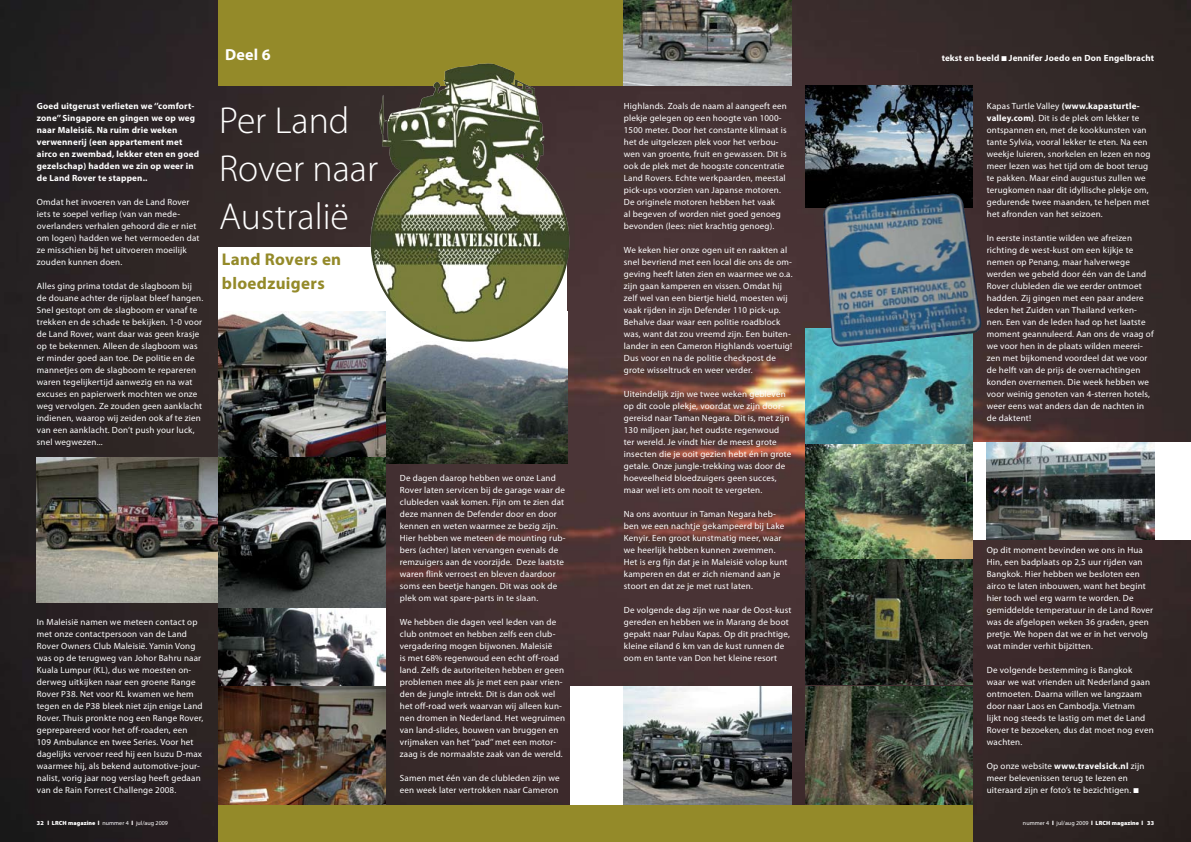
<style>
.page{position:relative;width:1191px;height:842px;background:#fff}
.page>*{position:absolute;margin:0;border:0;box-sizing:border-box;transform-origin:0 0}
.t1{font:300 37.7px/48px "Myriad Pro";color:#fff}
.t2{font:700 17px/24px "Myriad Pro";letter-spacing:.02em;color:#948a29}
.t3{font:700 16px "Myriad Pro";color:#fff}
.t4{font:9px/12px "Myriad Pro";letter-spacing:.02em;color:#fff}
.t5{font:700 9px/12px "Myriad Pro";letter-spacing:.02em;color:#fff}
.t6{font:6px "Myriad Pro";letter-spacing:.01em;color:#fff}
.s1{font-weight:700}
.s2{font-weight:900}
</style>
<div class="page">
<img style="left:0;top:0;width:1191px;height:842px">
<svg style="left:218px;top:248px;width:349px;height:64px"></svg>
<div style="left:952px;top:442px;width:239px;height:98px;background:#fff"></div>
<div style="left:570px;top:686px;width:62px;height:122px;background:#fff"></div>
<img style="left:386px;top:312px;width:181px;height:152px">
<div style="left:218px;top:0;width:557px;height:85px;background:#948a29"></div>
<img style="left:805px;top:444px;width:167px;height:115px">
<img style="left:805px;top:559px;width:167px;height:246px">
<img style="left:805px;top:328px;width:167px;height:116px">
<img style="left:218px;top:608px;width:168px;height:78px">
<img style="left:37px;top:458px;width:181px;height:145px">
<img style="left:624px;top:686px;width:167px;height:119px">
<img style="left:218px;top:686px;width:168px;height:119px">
<img style="left:805px;top:85px;width:167px;height:123px">
<img style="left:624px;top:0;width:167px;height:85px">
<img style="left:822px;top:194px;width:161px;height:154px">
<div style="left:218px;top:805px;width:754px;height:37px;background:#948a29"></div>
<img style="left:218px;top:312px;width:168px;height:146px">
<img style="left:218px;top:458px;width:168px;height:150px">
<img style="left:438px;top:63px;width:50px;height:30px">
<img style="left:986px;top:442px;width:168px;height:98px">
<p class="t5" style="left:37px;top:100px;width:164px">Goed uitgerust verlieten we ‘’comfort&shy;zone’’ Singapore en gingen we op weg naar Maleisië. Na ruim drie weken verwennerij (een appartement met airco en zwembad, lekker eten en goed gezelschap) hadden we zin op weer in de Land Rover te stappen..</p>
<p class="t4" style="left:37px;top:196px;width:164px">Omdat het invoeren van de Land Rover iets te soepel verliep (van van mede&shy;overlanders verhalen gehoord die er niet om logen) hadden we het vermoeden dat ze misschien bij het uitvoeren moeilijk zouden kunnen doen.</p>
<p class="t4" style="left:37px;top:280px;width:168px">Alles ging prima totdat de slagboom bij de douane achter de rijplaat bleef hangen.<br>Snel gestopt om de slagboom er vanaf te trekken en de schade te bekijken. 1-0 voor de Land Rover, want daar was geen krasje op te bekennen. Alleen de slagboom was er minder goed aan toe. De politie en de mannetjes om de slagboom te repareren waren tegelijkertijd aanwezig en na wat excuses en papierwerk mochten we onze weg vervolgen. Ze zouden geen aanklacht indienen, waarop wij zeiden ook af te zien van een aanklacht. Don’t push your luck, snel wegwezen...</p>
<h3 class="t3" style="left:225px;top:44px;width:47px">Deel 6</h3>
<h1 class="t1" style="left:219px;top:97px;width:161px">Per Land<br>Rover naar<br>Australië</h1>
<h2 class="t2" style="left:222px;top:247px;width:121px">Land Rovers en bloedzuigers</h2>
<p class="t4" style="left:37px;top:616px;width:168px">In Maleisië namen we meteen contact op met onze contactpersoon van de Land Rover Owners Club Maleisië. Yamin Vong was op de terugweg van Johor Bahru naar Kuala Lumpur (KL), dus we moesten on&shy;derweg uitkijken naar een groene Range Rover P38. Net voor KL kwamen we hem tegen en de P38 bleek niet zijn enige Land Rover. Thuis pronkte nog een Range Rover, geprepareerd voor het off-roaden, een 109 Ambulance en twee Series. Voor het dagelijks vervoer reed hij een Isuzu D-max waarmee hij, als bekend automotive-jour&shy;nalist, vorig jaar nog verslag heeft gedaan van de Rain Forrest Challenge 2008.</p>
<p class="t4" style="left:400px;top:472px;width:167px">De dagen daarop hebben we onze Land Rover laten servicen bij de garage waar de clubleden vaak komen. Fijn om te zien dat deze mannen de Defender door en door kennen en weten waarmee ze bezig zijn.<br>Hier hebben we meteen de mounting rub&shy;bers (achter) laten vervangen evenals de remzuigers aan de voorzijde. Deze laatste waren flink verroest en bleven daardoor soms een beetje hangen. Dit was ook de plek om wat spare-parts in te slaan.</p>
<p class="t4" style="left:400px;top:616px;width:167px">We hebben die dagen veel leden van de club ontmoet en hebben zelfs een club&shy;vergadering mogen bijwonen. Maleisië<br>is met 68% regenwoud een echt off-road land. Zelfs de autoriteiten hebben er geen problemen mee als je met een paar vrien&shy;den de jungle intrekt. Dit is dan ook wel het off-road werk waarvan wij alleen kun&shy;nen dromen in Nederland. Het wegruimen van land-slides, bouwen van bruggen en vrijmaken van het ‘’pad’’ met een motor&shy;zaag is de normaalste zaak van de wereld.</p>
<p class="t4" style="left:400px;top:772px;width:161px">Samen met één van de clubleden zijn we een week later vertrokken naar Cameron</p>
<p class="t4" style="left:624px;top:100px;width:164px">Highlands. Zoals de naam al aangeeft een plekje gelegen op een hoogte van 1000- 1500 meter. Door het constante klimaat is het de uitgelezen plek voor het verbou&shy;wen van groente, fruit en gewassen. Dit is ook de plek met de hoogste concentratie Land Rovers. Echte werkpaarden, meestal pick-ups voorzien van Japanse motoren.<br>De originele motoren hebben het vaak<br>al begeven of worden niet goed genoeg bevonden (lees: niet krachtig genoeg).</p>
<p class="t4" style="left:624px;top:244px;width:170px">We keken hier onze ogen uit en raakten al snel bevriend met een local die ons de om&shy;geving heeft laten zien en waarmee we o.a. zijn gaan kamperen en vissen. Omdat hij zelf wel van een biertje hield, moesten wij vaak rijden in zijn Defender 110 pick-up.<br>Behalve daar waar een politie roadblock was, want dat zou vreemd zijn. Een buiten&shy;lander in een Cameron Highlands voertuig!<br>Dus voor en na de politie checkpost de grote wisseltruck en weer verder.</p>
<p class="t4" style="left:624px;top:388px;width:169px">Uiteindelijk zijn we twee weken gebleven op dit coole plekje, voordat we zijn door&shy;gereisd naar Taman Negara. Dit is, met zijn 130 miljoen jaar, het oudste regenwoud ter wereld. Je vindt hier de meest grote insecten die je ooit gezien hebt én in grote getale. Onze jungle-trekking was door de hoeveelheid bloedzuigers geen succes, maar wel iets om nooit te vergeten.</p>
<p class="t4" style="left:624px;top:508px;width:165px">Na ons avontuur in Taman Negara heb&shy;ben we een nachtje gekampeerd bij Lake Kenyir. Een groot kunstmatig meer, waar we heerlijk hebben kunnen zwemmen.<br>Het is erg fijn dat je in Maleisië volop kunt kamperen en dat er zich niemand aan je stoort en dat ze je met rust laten.</p>
<p class="t4" style="left:624px;top:604px;width:169px">De volgende dag zijn we naar de Oost-kust gereden en hebben we in Marang de boot gepakt naar Pulau Kapas. Op dit prachtige, kleine eiland 6 km van de kust runnen de oom en tante van Don het kleine resort</p>
<p class="t5" style="left:941px;top:52px;width:214px">tekst en beeld ■ Jennifer Joedo en Don Engelbracht</p>
<p class="t4" style="left:986px;top:100px;width:165px">Kapas Turtle Valley <span class="s1">(www.kapasturtle&shy;valley.com)</span>. Dit is de plek om lekker te ontspannen en, met de kookkunsten van tante Sylvia, vooral lekker te eten. Na een weekje luieren, snorkelen en lezen en nog meer lezen was het tijd om de boot terug te pakken. Maar eind augustus zullen we terugkomen naar dit idyllische plekje om, gedurende twee maanden, te helpen met het afronden van het seizoen.</p>
<p class="t4" style="left:986px;top:232px;width:168px">In eerste instantie wilden we afreizen richting de west-kust om een kijkje te nemen op Penang, maar halverwege werden we gebeld door één van de Land Rover clubleden die we eerder ontmoet hadden. Zij gingen met een paar andere leden het Zuiden van Thailand verken&shy;nen. Een van de leden had op het laatste moment geannuleerd. Aan ons de vraag of we voor hen in de plaats wilden meerei&shy;zen met bijkomend voordeel dat we voor de helft van de prijs de overnachtingen konden overnemen. Die week hebben we voor weinig genoten van 4-sterren hotels, weer eens wat anders dan de nachten in de daktent!</p>
<p class="t4" style="left:986px;top:544px;width:168px">Op dit moment bevinden we ons in Hua Hin, een badplaats op 2,5 uur rijden van Bangkok. Hier hebben we besloten een airco te laten inbouwen, want het begint hier toch wel erg warm te worden. De gemiddelde temperatuur in de Land Rover was de afgelopen weken 36 graden, geen pretje. We hopen dat we er in het vervolg wat minder verhit bijzitten.</p>
<p class="t4" style="left:986px;top:664px;width:168px">De volgende bestemming is Bangkok<br>waar we wat vrienden uit Nederland gaan ontmoeten. Daarna willen we langzaam door naar Laos en Cambodja. Vietnam<br>lijkt nog steeds te lastig om met de Land Rover te bezoeken, dus dat moet nog even wachten.</p>
<p class="t4" style="left:986px;top:760px;width:159px">Op onze website <span class="s1">www.travelsick.nl</span> zijn meer belevenissen terug te lezen en uiteraard zijn er foto’s te bezichtigen. ■</p>
<p class="t6" style="left:37px;top:819px;width:133px"><span class="s2">32 l LRCH magazine l</span> nummer 4 <span class="s2">l</span> jul/aug 2009</p>
<p class="t6" style="left:1023px;top:819px;width:133px">nummer 4 <span class="s2">l</span> jul/aug 2009 <span class="s2">l LRCH magazine l 33</span></p>
</div>
